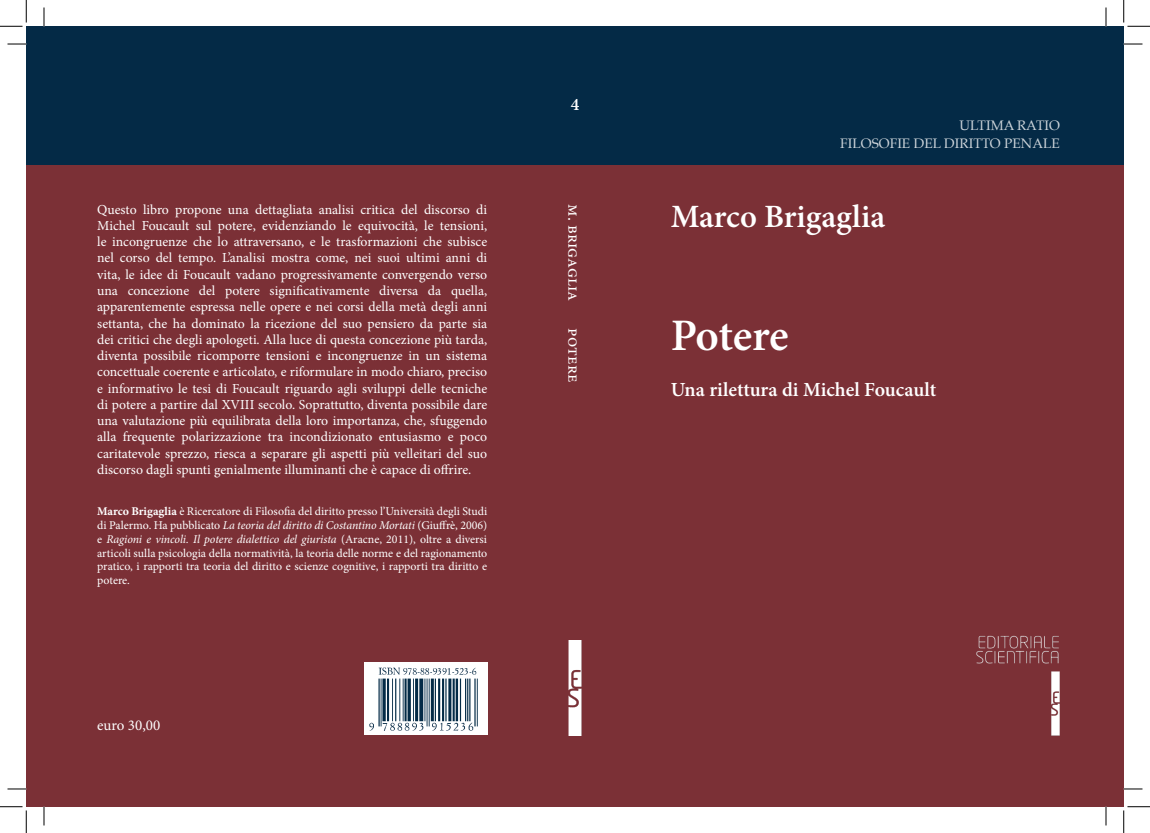
<style>
.page{position:relative;width:1150px;height:833px;background:#fff}
.page>*{position:absolute;margin:0;border:0;box-sizing:border-box;transform-origin:0 0}
.t1{font:600 45px "Minion Pro";letter-spacing:-.01em;color:#fff}
.t2{font:600 32.5px "Minion Pro";color:#fff}
.t3{font:600 20px "Minion Pro";color:#fff}
.t4{font:17.5px "Minion Pro";color:#fff}
.t5{font:600 17.5px "Minion Pro";color:#fff}
.t6{font:15px "Minion Pro";color:#fff}
.t7{font:13.75px/16.2px "Minion Pro";color:#fff;text-align:justify}
.t8{font:13.75px/18px "Palatino";color:#fff;text-align:right}
.t9{font:11.88px/13.8px "Minion Pro";color:#fff;text-align:justify}
.s1{font-weight:700}
.s2{font-style:italic}
</style>
<div class="page">
<div style="left:26px;top:160px;width:1097px;height:646px;background:#7b3036"></div>
<div style="left:26px;top:26px;width:1097px;height:138px;background:#042a46"></div>
<img style="left:976px;top:635px;width:83px;height:99px">
<img style="left:568px;top:640px;width:14px;height:95px">
<div style="left:364px;top:661px;width:123px;height:73px;background:#fff"></div>
<img style="left:369px;top:667px;width:109px;height:63px">
<svg style="left:8px;top:43px;width:18px;height:2px"></svg>
<svg style="left:1123px;top:43px;width:19px;height:2px"></svg>
<svg style="left:8px;top:788px;width:18px;height:1px"></svg>
<svg style="left:1123px;top:787px;width:19px;height:2px"></svg>
<svg style="left:43px;top:8px;width:2px;height:18px"></svg>
<svg style="left:43px;top:806px;width:2px;height:19px"></svg>
<svg style="left:1105px;top:8px;width:1px;height:18px"></svg>
<svg style="left:1104px;top:806px;width:2px;height:19px"></svg>
<svg style="left:0;top:0;width:27px;height:27px"></svg>
<svg style="left:0;top:806px;width:27px;height:26px"></svg>
<svg style="left:1123px;top:0;width:26px;height:27px"></svg>
<svg style="left:1123px;top:806px;width:26px;height:26px"></svg>
<p class="t7" style="left:97px;top:201px;width:391px">Questo libro propone una dettagliata analisi critica del discorso di Michel Foucault sul potere, evidenziando le equivocità, le tensioni, le incongruenze che lo attraversano, e le trasformazioni che subisce nel corso del tempo. L’analisi mostra come, nei suoi ultimi anni di vita, le idee di Foucault vadano progressivamente convergendo verso una concezione del potere significativamente diversa da quella, apparentemente espressa nelle opere e nei corsi della metà degli anni settanta, che ha dominato la ricezione del suo pensiero da parte sia dei critici che degli apologeti. Alla luce di questa concezione più tarda, diventa possibile ricomporre tensioni e incongruenze in un sistema concettuale coerente e articolato, e riformulare in modo chiaro, preciso e informativo le tesi di Foucault riguardo agli sviluppi delle tecniche di potere a partire dal XVIII secolo. Soprattutto, diventa possibile dare una valutazione più equilibrata della loro importanza, che, sfuggendo alla frequente polarizzazione tra incondizionato entusiasmo e poco caritatevole sprezzo, riesca a separare gli aspetti più velleitari del suo discorso dagli spunti genialmente illuminanti che è capace di offrire.</p>
<p class="t9" style="left:97px;top:504px;width:391px"><span class="s1">Marco Brigaglia</span> è Ricercatore di Filosofia del diritto presso l’Università degli Studi di Palermo. Ha pubblicato <span class="s2">La teoria del diritto di Costantino Mortati</span> (Giuffrè, 2006) e <span class="s2">Ragioni e vincoli. Il potere dialettico del giurista</span> (Aracne, 2011), oltre a diversi articoli sulla psicologia della normatività, la teoria delle norme e del ragionamento pratico, i rapporti tra teoria del diritto e scienze cognitive, i rapporti tra diritto e potere.</p>
<p class="t6" style="left:97px;top:715px;width:64px">euro 30,00</p>
<p class="t5" style="left:570px;top:92px;width:10px">4</p>
<p class="t4" style="left:586px;top:204px;width:98px;rotate:90deg">m. brigaglia</p>
<p class="t4" style="left:586px;top:328px;width:55px;rotate:90deg">potere</p>
<p class="t8" style="left:840px;top:116px;width:221px">ULTIMA RATIO<br>FILOSOFIE DEL DIRITTO PENALE</p>
<h2 class="t2" style="left:670px;top:194px;width:216px">Marco Brigaglia</h2>
<h1 class="t1" style="left:670px;top:305px;width:120px">Potere</h1>
<h3 class="t3" style="left:670px;top:375px;width:267px">Una rilettura di Michel Foucault</h3>
</div>
